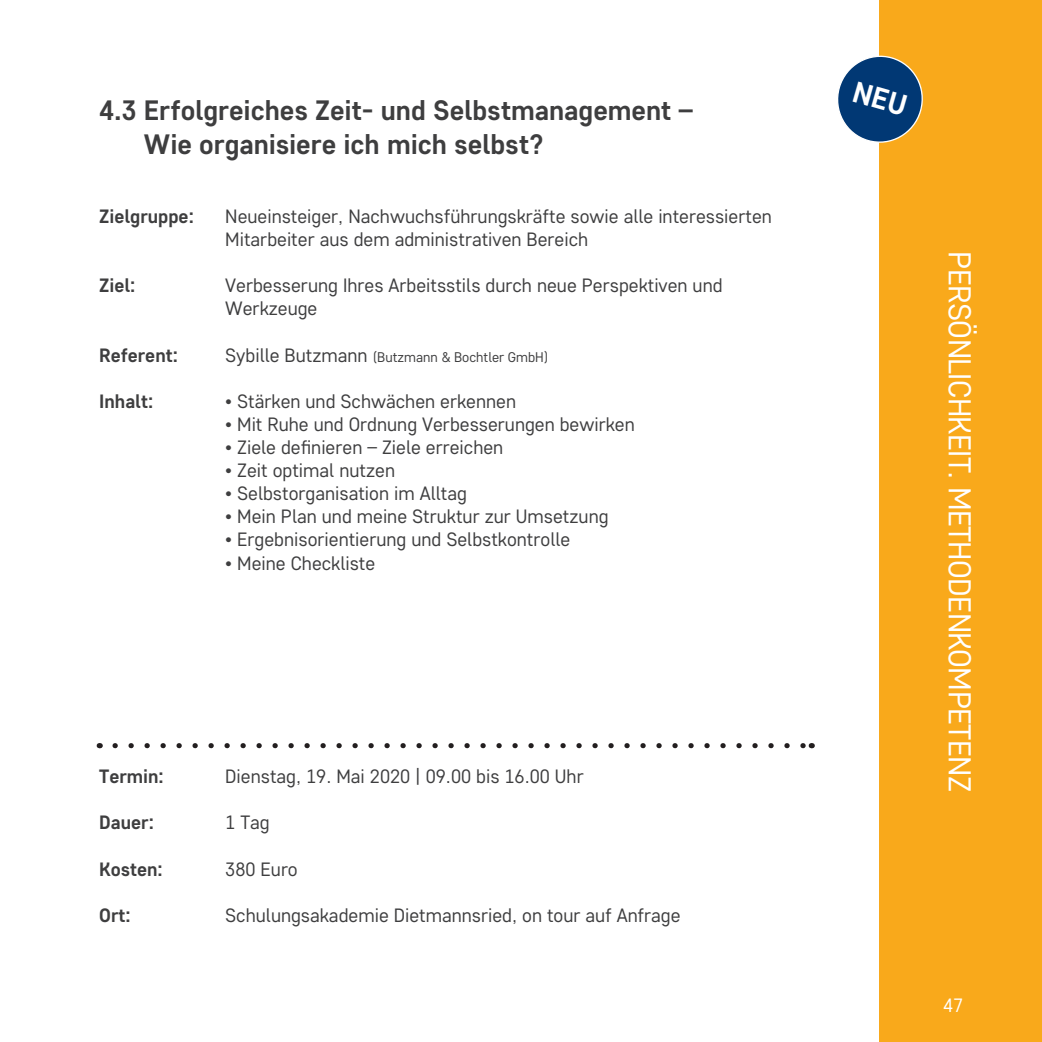
<style>
.page{position:relative;width:1042px;height:1042px;background:#fff}
.page>*{position:absolute;margin:0;border:0;box-sizing:border-box;transform-origin:0 0}
.t1{font:31.5px "Core Sans D35";letter-spacing:-.02em;color:#fff}
.Head{font:700 28px/33.6px "Core Sans D55";color:#3e3e3f}
.Details_Seminar{font:19.25px/23.1px "Core Sans D35";color:#3e3e3f}
.Anmeldebereich_Semin{font:19.25px "Core Sans D35";color:#3e3e3f}
.Details_Seminar-2{font:700 19.25px "Core Sans D55";color:#3e3e3f}
.Anmeldebereich_Semin-2{font:700 19.25px "Core Sans D55";color:#3e3e3f}
.t2{font:19.25px "Core Sans D35";color:#fff}
.Details_Seminar-3{font:14px "Core Sans D35";color:#3e3e3f}
.s1{font-size:19.25px}
</style>
<div class="page">
<svg style="left:115px;top:743px;width:688px;height:5px"></svg>
<div style="left:879px;top:0;width:163px;height:1042px;background:#f9a91b"></div>
<svg style="left:838px;top:55px;width:85px;height:88px"></svg>
<p class="Head" style="left:144px;top:93px;width:550px;text-indent:-45px">4.3 Erfolgreiches Zeit- und Selbstmanagement –<br>Wie organisiere ich mich selbst?</p>
<p class="Details_Seminar-2" style="left:99px;top:204px;width:96px">Zielgruppe:</p>
<p class="Details_Seminar" style="left:225px;top:204px;width:548px">Neueinsteiger, Nachwuchsführungskräfte sowie alle interessierten<br>Mitarbeiter aus dem administrativen Bereich</p>
<p class="Details_Seminar-2" style="left:99px;top:273px;width:38px">Ziel:</p>
<p class="Details_Seminar" style="left:225px;top:273px;width:499px">Verbesserung Ihres Arbeitsstils durch neue Perspektiven und<br>Werkzeuge</p>
<p class="Details_Seminar-2" style="left:99px;top:342px;width:80px">Referent:</p>
<p class="Details_Seminar-3" style="left:225px;top:348px;width:325px"><span class="s1">Sybille Butzmann</span> (Butzmann &amp; Bochtler GmbH)</p>
<p class="Details_Seminar-2" style="left:99px;top:388px;width:55px">Inhalt:</p>
<p class="Details_Seminar" style="left:225px;top:389px;width:292px">• Stärken und Schwächen erkennen</p>
<p class="Details_Seminar" style="left:225px;top:412px;width:411px">• Mit Ruhe und Ordnung Verbesserungen bewirken</p>
<p class="Details_Seminar" style="left:225px;top:435px;width:280px">• Ziele definieren – Ziele erreichen</p>
<p class="Details_Seminar" style="left:225px;top:458px;width:171px">• Zeit optimal nutzen</p>
<p class="Details_Seminar" style="left:225px;top:481px;width:243px">• Selbstorganisation im Alltag</p>
<p class="Details_Seminar" style="left:225px;top:504px;width:385px">• Mein Plan und meine Struktur zur Umsetzung</p>
<p class="Details_Seminar" style="left:225px;top:527px;width:346px">• Ergebnisorientierung und Selbstkontrolle</p>
<p class="Details_Seminar" style="left:225px;top:550px;width:151px">• Meine Checkliste</p>
<p class="Details_Seminar-2" style="left:99px;top:764px;width:66px">Termin:</p>
<p class="Details_Seminar" style="left:225px;top:764px;width:360px">Dienstag, 19. Mai 2020 | 09.00 bis 16.00 Uhr</p>
<p class="Details_Seminar-2" style="left:99px;top:810px;width:56px">Dauer:</p>
<p class="Details_Seminar" style="left:225px;top:810px;width:46px">1 Tag</p>
<p class="Anmeldebereich_Semin-2" style="left:99px;top:856px;width:65px">Kosten:</p>
<p class="Anmeldebereich_Semin" style="left:225px;top:856px;width:74px">380 Euro</p>
<p class="Anmeldebereich_Semin-2" style="left:99px;top:902px;width:33px">Ort:</p>
<p class="Anmeldebereich_Semin" style="left:225px;top:902px;width:457px">Schulungsakademie Dietmannsried, on tour auf Anfrage</p>
<h1 class="t1" style="left:980px;top:251px;width:542px;rotate:90deg">PERSÖNLICHKEIT. METHODENKOMPETENZ</h1>
<p class="t2" style="left:943px;top:993px;width:22px">47</p>
</div>
